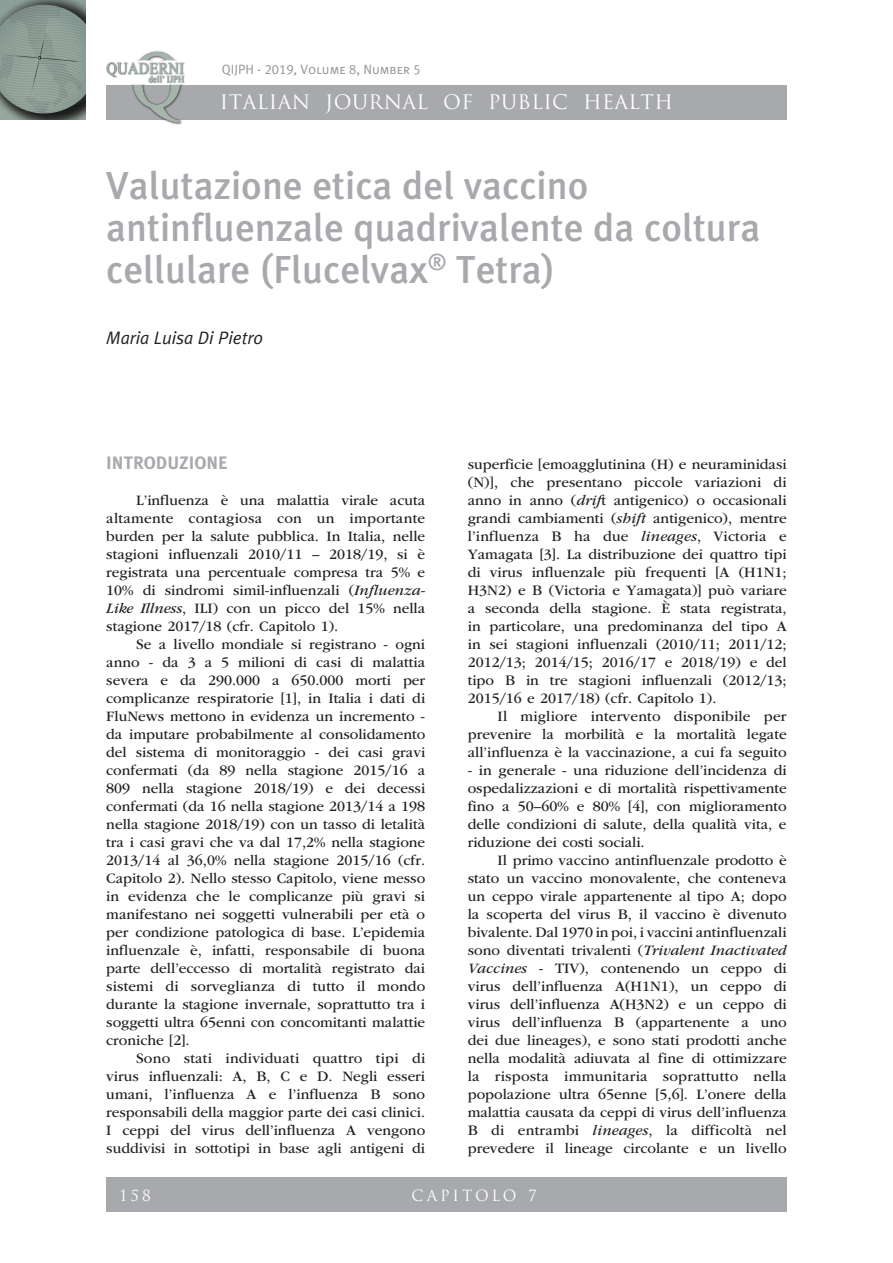
<style>
.page{position:relative;width:893px;height:1263px;background:#fff}
.page>*{position:absolute;margin:0;border:0;box-sizing:border-box;transform-origin:0 0}
.Titoli1_supplemento{font:500 39px/42px "Meta Plus";color:#a8a9ad}
.t1{font:19.5px "Trajan Pro";letter-spacing:.02em;color:#fff}
.Titoli1_supplemento-2{font:italic 18px "Meta Plus Normal";color:#231f20}
.Titoli2{font:18px "Meta Plus Bold Caps";color:#a8a9ad}
.Testo_Articolo_Garam{font:15px/18px "ITC Garamond Std";color:#231f20;text-align:justify}
.Testi_barre_blu_bass{font:15px "Trajan Pro";letter-spacing:.2em;color:#fff}
.t2{font:13.5px "Meta Plus Normal Caps";color:#939598}
.s1{font-style:italic}
</style>
<div class="page">
<img style="left:0;top:0;width:85px;height:119px">
<div style="left:106px;top:85px;width:681px;height:34px;background:#a8a9ad"></div>
<img style="left:106px;top:51px;width:80px;height:74px">
<div style="left:106px;top:1178px;width:56px;height:34px;background:#a8a9ad"></div>
<div style="left:162px;top:1178px;width:625px;height:34px;background:#a8a9ad"></div>
<p class="t2" style="left:222px;top:62px;width:201px">QIJPH - 2019, Volume 8, Number 5</p>
<h2 class="t1" style="left:220px;top:90px;width:455px">ITALIAN JOURNAL OF PUBLIC HEALTH</h2>
<p class="Titoli1_supplemento" style="left:106px;top:164px;width:655px">Valutazione etica del vaccino antinfluenzale quadrivalente da coltura cellulare (Flucelvax<sup>®</sup> Tetra)</p>
<p class="Titoli1_supplemento-2" style="left:106px;top:327px;width:159px">Maria Luisa Di Pietro</p>
<p class="Titoli2" style="left:106px;top:452px;width:123px">INTRODUZIONE</p>
<p class="Testo_Articolo_Garam" style="left:106px;top:491px;width:320px;text-indent:30px">L’influenza è una malattia virale acuta altamente contagiosa con un importante burden per la salute pubblica. In Italia, nelle stagioni influenzali 2010/11 – 2018/19, si è registrata una percentuale compresa tra 5% e 10% di sindromi simil-influenzali (<span class="s1">Influenza-Like Illness</span>, ILI) con un picco del 15% nella stagione 2017/18 (cfr. Capitolo 1).</p>
<p class="Testo_Articolo_Garam" style="left:106px;top:635px;width:320px;text-indent:30px">Se a livello mondiale si registrano - ogni anno - da 3 a 5 milioni di casi di malattia severa e da 290.000 a 650.000 morti per complicanze respiratorie [1], in Italia i dati di FluNews mettono in evidenza un incremento - da imputare probabilmente al consolidamento del sistema di monitoraggio - dei casi gravi confermati (da 89 nella stagione 2015/16 a 809 nella stagione 2018/19) e dei decessi confermati (da 16 nella stagione 2013/14 a 198 nella stagione 2018/19) con un tasso di letalità tra i casi gravi che va dal 17,2% nella stagione 2013/14 al 36,0% nella stagione 2015/16 (cfr.<br>Capitolo 2). Nello stesso Capitolo, viene messo in evidenza che le complicanze più gravi si manifestano nei soggetti vulnerabili per età o per condizione patologica di base. L’epidemia influenzale è, infatti, responsabile di buona parte dell’eccesso di mortalità registrato dai sistemi di sorveglianza di tutto il mondo durante la stagione invernale, soprattutto tra i soggetti ultra 65enni con concomitanti malattie croniche [2].</p>
<p class="Testo_Articolo_Garam" style="left:106px;top:1049px;width:321px;text-indent:30px">Sono stati individuati quattro tipi di virus influenzali: A, B, C e D. Negli esseri umani, l’influenza A e l’influenza B sono responsabili della maggior parte dei casi clinici.<br>I ceppi del virus dell’influenza A vengono suddivisi in sottotipi in base agli antigeni di</p>
<p class="Testo_Articolo_Garam" style="left:468px;top:455px;width:320px">superficie [emoagglutinina (H) e neuraminidasi (N)], che presentano piccole variazioni di anno in anno (<span class="s1">drif</span>t antigenico) o occasionali grandi cambiamenti (<span class="s1">shift</span> antigenico), mentre l’influenza B ha due <span class="s1">lineages</span>, Victoria e Yamagata [3]. La distribuzione dei quattro tipi di virus influenzale più frequenti [A (H1N1; H3N2) e B (Victoria e Yamagata)] può variare a seconda della stagione. È stata registrata, in particolare, una predominanza del tipo A in sei stagioni influenzali (2010/11; 2011/12; 2012/13; 2014/15; 2016/17 e 2018/19) e del tipo B in tre stagioni influenzali (2012/13; 2015/16 e 2017/18) (cfr. Capitolo 1).</p>
<p class="Testo_Articolo_Garam" style="left:468px;top:707px;width:320px;text-indent:30px">Il migliore intervento disponibile per prevenire la morbilità e la mortalità legate all’influenza è la vaccinazione, a cui fa seguito</p>
<p class="Testo_Articolo_Garam" style="left:468px;top:761px;width:320px">- in generale - una riduzione dell’incidenza di ospedalizzazioni e di mortalità rispettivamente fino a 50–60% e 80% [4], con miglioramento delle condizioni di salute, della qualità vita, e riduzione dei costi sociali.</p>
<p class="Testo_Articolo_Garam" style="left:468px;top:851px;width:320px;text-indent:30px">Il primo vaccino antinfluenzale prodotto è stato un vaccino monovalente, che conteneva un ceppo virale appartenente al tipo A; dopo la scoperta del virus B, il vaccino è divenuto bivalente. Dal 1970 in poi, i vaccini antinfluenzali sono diventati trivalenti (<span class="s1">Trivalent Inactivated Vaccines</span> - TIV), contenendo un ceppo di virus dell’influenza A(H1N1), un ceppo di virus dell’influenza A(H3N2) e un ceppo di virus dell’influenza B (appartenente a uno dei due lineages), e sono stati prodotti anche nella modalità adiuvata al fine di ottimizzare la risposta immunitaria soprattutto nella popolazione ultra 65enne [5,6]. L’onere della malattia causata da ceppi di virus dell’influenza B di entrambi <span class="s1">lineages</span>, la difficoltà nel prevedere il lineage circolante e un livello</p>
<p class="Testi_barre_blu_bass" style="left:119px;top:1185px;width:33px">158</p>
<p class="Testi_barre_blu_bass" style="left:412px;top:1185px;width:126px">CAPITOLO 7</p>
</div>
